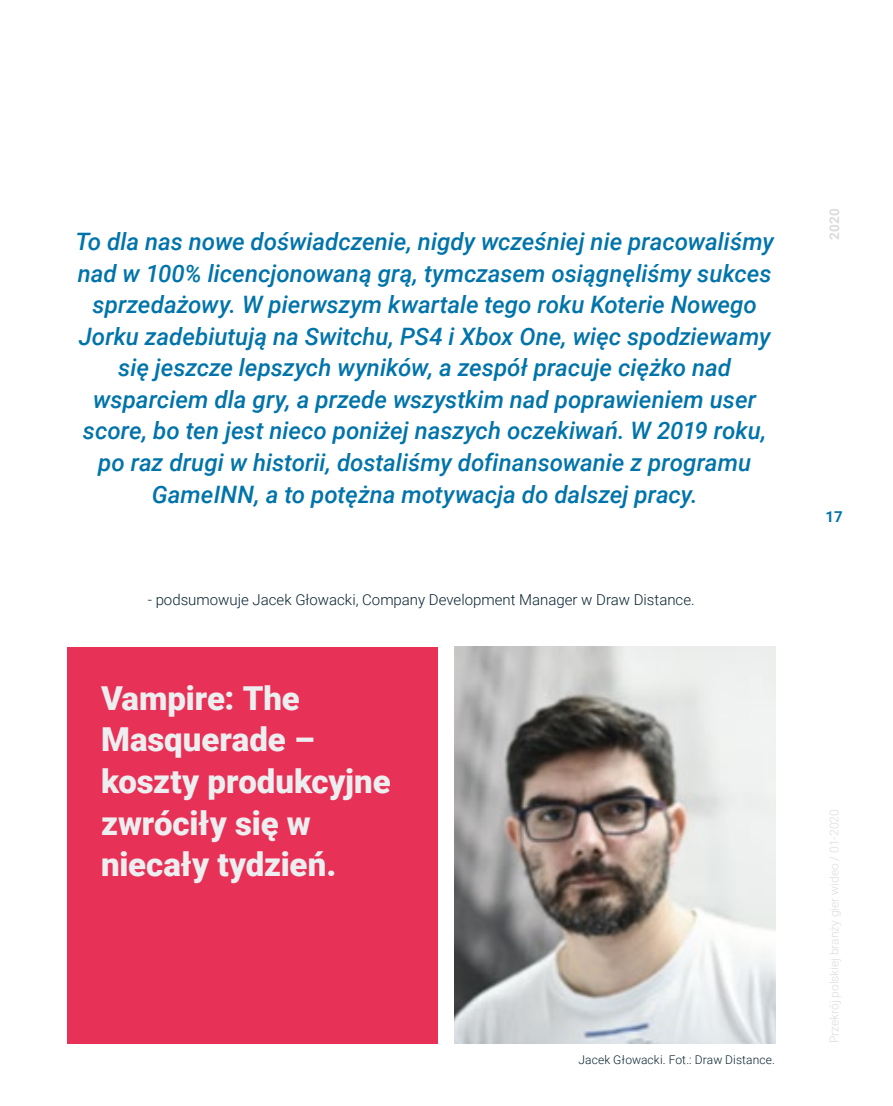
<style>
.page{position:relative;width:893px;height:1106px;background:#fff}
.page>*{position:absolute;margin:0;border:0;box-sizing:border-box;transform-origin:0 0}
.Infografika{font:900 33px/41.7px "Roboto";letter-spacing:-.005em;color:#edeef0}
.Cytat_z_człowieka{font:italic 500 24px/31.5px "Roboto";color:#0074aa;text-align:center}
.Body{font:300 15px "Roboto";color:#092331}
.t1{font:700 15px "Roboto";color:#0074aa}
.t2{font:700 13.5px "Roboto";color:#dcdcdc}
.t3{font:300 12px "Roboto";color:#dcdcdc}
.Podpis_pod_zdjecie{font:300 12px "Roboto";letter-spacing:.01em;color:#092331}
</style>
<div class="page">
<img style="left:455px;top:647px;width:320px;height:396px">
<div style="left:67px;top:647px;width:371px;height:396px;background:#e73157"></div>
<p class="Cytat_z_człowieka" style="left:76px;top:225px;width:700px">To dla nas nowe doświadczenie, nigdy wcześniej nie pracowaliśmy nad w 100% licencjonowaną grą, tymczasem osiągnęliśmy sukces sprzedażowy. W pierwszym kwartale tego roku Koterie Nowego Jorku zadebiutują na Switchu, PS4 i Xbox One, więc spodziewamy się jeszcze lepszych wyników, a zespół pracuje ciężko nad wsparciem dla gry, a przede wszystkim nad poprawieniem user score, bo ten jest nieco poniżej naszych oczekiwań. W 2019 roku, po raz drugi w historii, dostaliśmy dofinansowanie z programu GameINN, a to potężna motywacja do dalszej pracy.</p>
<p class="Body" style="left:148px;top:589px;width:548px">- podsumowuje Jacek Głowacki, Company Development Manager w Draw Distance.</p>
<p class="Infografika" style="left:101px;top:675px;width:291px">Vampire: The<br>Masquerade – koszty produkcyjne zwróciły się w niecały tydzień.</p>
<p class="Podpis_pod_zdjecie" style="left:578px;top:1051px;width:198px">Jacek Głowacki. Fot.: Draw Distance.</p>
<p class="t2" style="left:825px;top:240px;width:32px;rotate:-90deg">2020</p>
<p class="t1" style="left:825px;top:506px;width:19px">17</p>
<p class="t3" style="left:826px;top:1043px;width:235px;rotate:-90deg">Przekrój polskiej branży gier wideo / 01-2020</p>
</div>
